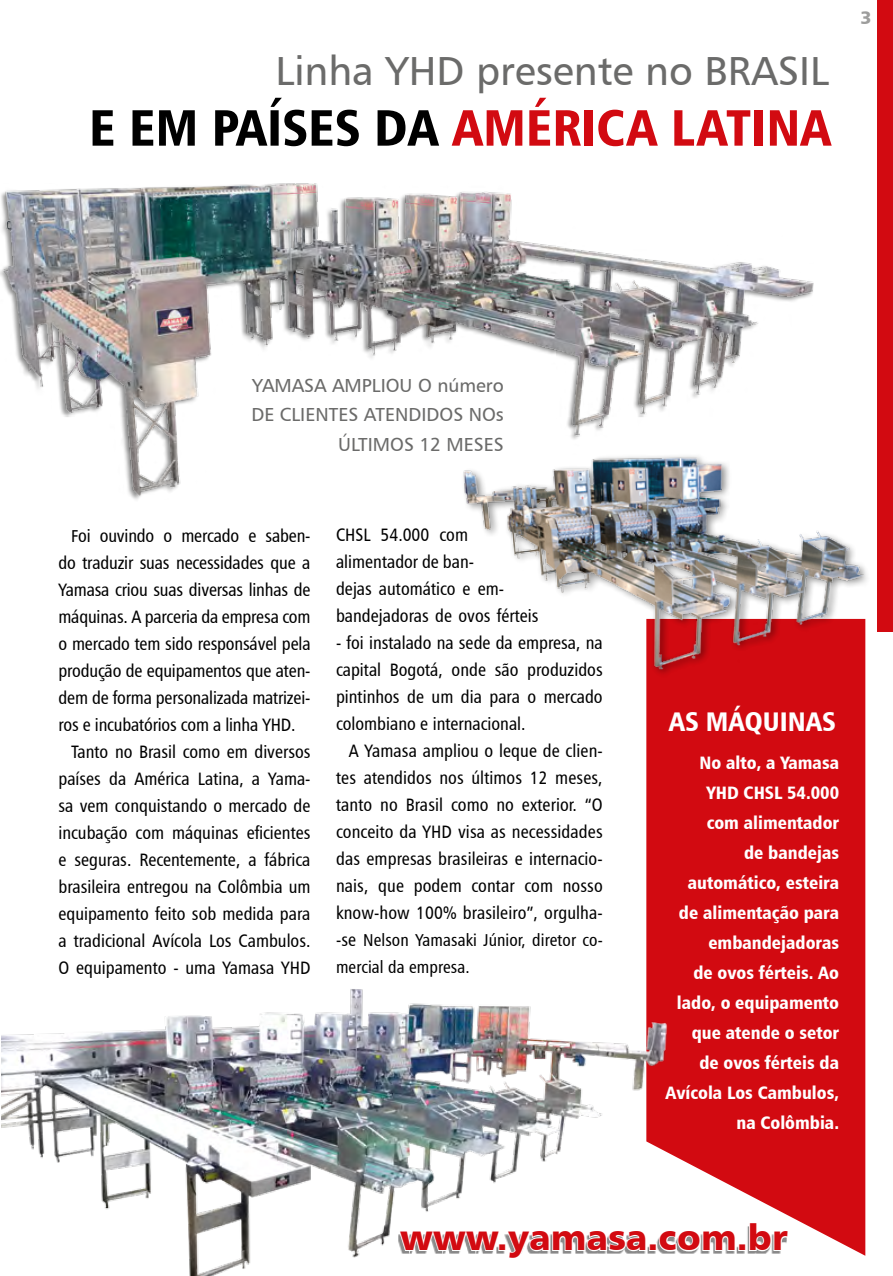
<style>
.page{position:relative;width:893px;height:1276px;background:#fff}
.page>*{position:absolute;margin:0;border:0;box-sizing:border-box;transform-origin:0 0}
.t1{font:51px "Humanist 777 BT Black Condensed B";color:#d20a11}
.t2{font:40.65px "Humanist 777 BT Roman B";color:#6b6b6a}
.t3{font:35.7px "Humanist 777 BT Black B";color:#d20a11}
.t4{font:27px "Humanist 777 BT Black Condensed B";color:#fff}
.t5{font:18.9px/29.7px "Humanist 777 BT Roman B";color:#6b6b6a;text-align:right}
.t6{font:18px/27px "Humanist 777 BT Roman Condensed B";color:#000;text-align:justify}
.t7{font:18px/30px "Humanist 777 BT Black Condensed B";color:#fff;text-align:right}
.t8{font:18px "Humanist 777 BT Black B";color:#9d9d9c}
.t9{font:17.25px/27px "Humanist 777 BT Roman Condensed B";letter-spacing:.005em;color:#000}
.s1{color:#000}
.s2{font-size:17.25px}
.s3{font-size:18px}
</style>
<div class="page">
<div style="left:877px;top:0;width:16px;height:631px;background:#d20a11"></div>
<div style="left:646px;top:678px;width:219px;height:577px;background:#d20a11"></div>
<img style="left:1px;top:988px;width:669px;height:288px">
<div style="left:398px;top:1226px;width:389px;height:27px;background:#000;opacity:.46"></div>
<svg style="left:397px;top:1201px;width:250px;height:61px"></svg>
<div style="left:649px;top:1243px;width:8px;height:8px;border:2px solid #fff"></div>
<svg style="left:658px;top:1229px;width:79px;height:23px"></svg>
<div style="left:738px;top:1243px;width:8px;height:8px;border:2px solid #fff"></div>
<svg style="left:748px;top:1221px;width:42px;height:31px"></svg>
<img style="left:1px;top:183px;width:813px;height:317px">
<div style="left:460px;top:453px;width:412px;height:225px;background:#000;opacity:.45"></div>
<img style="left:461px;top:455px;width:404px;height:217px">
<h2 class="t2" style="left:275px;top:46px;width:555px">Linha YHD presente no BRASIL</h2>
<h1 class="t1" style="left:89px;top:95px;width:744px"><span class="s1">E EM PAÍSES DA</span> AMÉRICA LATINA</h1>
<p class="t8" style="left:861px;top:7px;width:13px">3</p>
<p class="t5" style="left:251px;top:370px;width:254px">YAMASA AMPLIOU O número<br>DE CLIENTES ATENDIDOS NOs<br>ÚLTIMOS 12 MESES</p>
<p class="t6" style="left:71px;top:522px;width:241px"><span class="s2">F</span>oi ouvindo o mercado e saben-</p>
<p class="t6" style="left:58px;top:549px;width:254px">do traduzir suas necessidades que a</p>
<p class="t6" style="left:58px;top:576px;width:254px">Yamasa criou suas diversas linhas de</p>
<p class="t6" style="left:58px;top:603px;width:254px">máquinas. A parceria da empresa com</p>
<p class="t6" style="left:58px;top:630px;width:254px">o mercado tem sido responsável pela</p>
<p class="t6" style="left:58px;top:657px;width:254px">produção de equipamentos que aten-</p>
<p class="t6" style="left:58px;top:684px;width:254px">dem de forma personalizada matrizei-</p>
<p class="t6" style="left:58px;top:711px;width:239px">ros e incubatórios com a linha YHD.</p>
<p class="t6" style="left:71px;top:738px;width:241px">Tanto no Brasil como em diversos</p>
<p class="t6" style="left:58px;top:765px;width:254px">países da América Latina, a Yama-</p>
<p class="t6" style="left:58px;top:792px;width:254px">sa vem conquistando o mercado de</p>
<p class="t6" style="left:58px;top:819px;width:254px">incubação com máquinas eficientes</p>
<p class="t6" style="left:58px;top:846px;width:254px">e seguras. Recentemente, a fábrica</p>
<p class="t6" style="left:58px;top:873px;width:254px">brasileira entregou na Colômbia um</p>
<p class="t6" style="left:58px;top:900px;width:254px">equipamento feito sob medida para</p>
<p class="t6" style="left:58px;top:927px;width:254px">a tradicional Avícola Los Cambulos.</p>
<p class="t6" style="left:58px;top:954px;width:254px">O equipamento - uma Yamasa YHD</p>
<p class="t6" style="left:336px;top:521px;width:204px;text-align:left">CHSL 54.000 com alimentador de ban-<br>dejas automático e em&shy;bandejadoras de ovos férteis</p>
<p class="t6" style="left:336px;top:629px;width:268px">- foi instalado na sede da empresa, na capital Bogotá, onde são produzidos pintinhos de um dia para o mercado colombiano e internacional.</p>
<p class="t6" style="left:336px;top:737px;width:268px;text-indent:13px">A Yamasa ampliou o leque de clien&shy;tes atendidos nos últimos 12 meses, tanto no Brasil como no exterior. “O conceito da YHD visa as necessidades das empresas brasileiras e internacio&shy;nais, que podem contar com nosso know-how 100% brasileiro”, orgulha-</p>
<p class="t9" style="left:336px;top:926px;width:268px"><span class="s3">-se</span> Nelson Yamasaki Júnior, diretor co&shy;mercial da empresa.</p>
<h3 class="t4" style="left:669px;top:705px;width:169px">AS MÁQUINAS</h3>
<p class="t7" style="left:665px;top:747px;width:175px">No alto, a Yamasa<br>YHD CHSL 54.000<br>com alimentador<br>de bandejas automático, esteira de alimentação para embandejadoras<br>de ovos férteis. Ao lado, o equipamento que atende o setor<br>de ovos férteis da<br>Avícola Los Cambulos, na Colômbia.</p>
<h3 class="t3" style="left:400px;top:1214px;width:389px">www.yamasa.com.br</h3>
</div>
